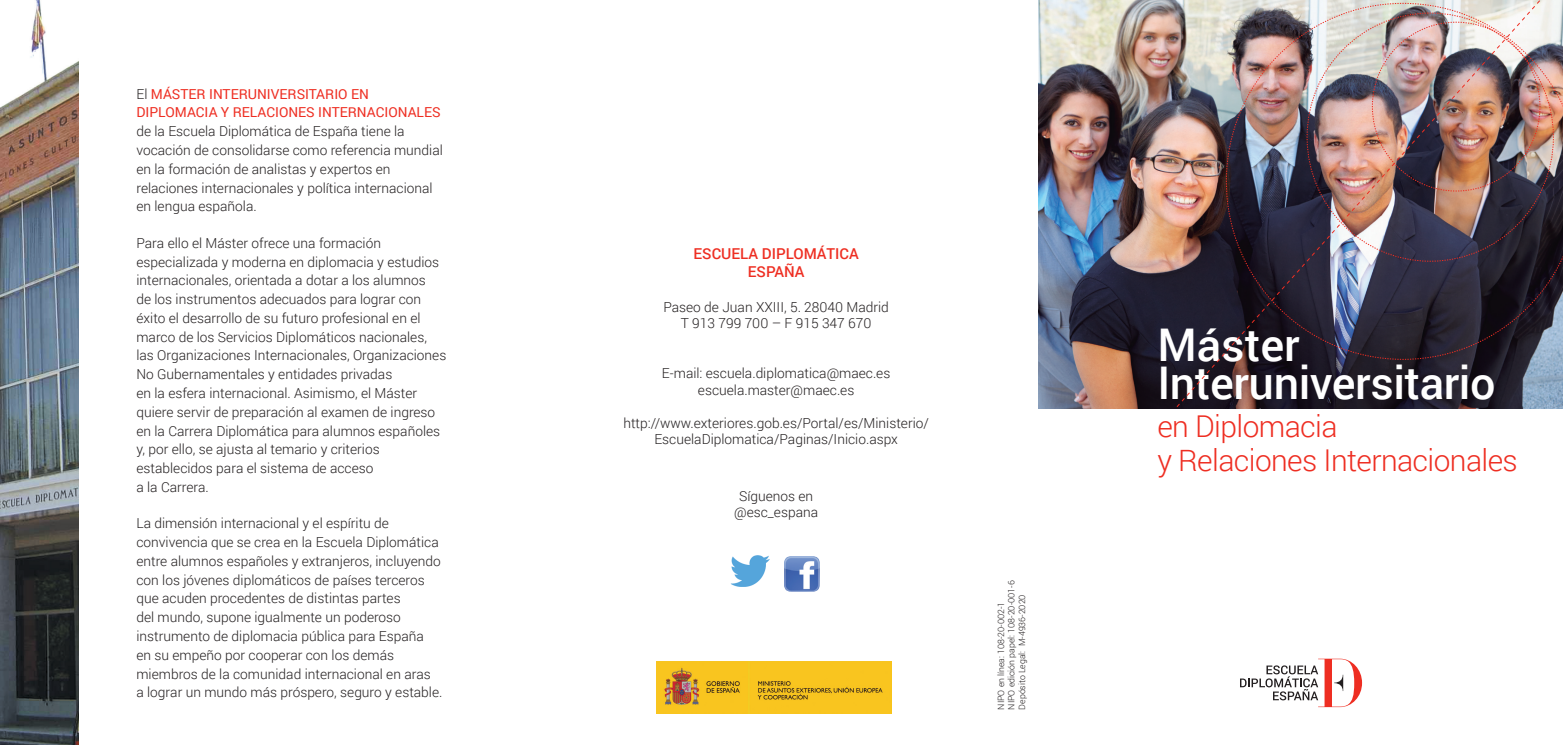
<style>
.page{position:relative;width:1563px;height:745px;background:#fff}
.page>*{position:absolute;margin:0;border:0;box-sizing:border-box;transform-origin:0 0}
.t1{font:500 45px "Roboto";letter-spacing:-.01em;color:#fff}
.t2{font:300 30px/33.8px "Roboto";letter-spacing:-.02em;color:#ee2e22}
.t3{font:500 15px/18px "Roboto";color:#ee2e22;text-align:center}
.t4{font:300 13.75px/18.8px "Roboto";color:#231f20}
.t5{font:300 8.75px "Roboto";color:#231f20}
.s1{font-weight:400;color:#ee2e22}
</style>
<div class="page">
<img style="left:657px;top:661px;width:234px;height:52px">
<img style="left:731px;top:555px;width:39px;height:31px">
<img style="left:784px;top:556px;width:36px;height:35px">
<img style="left:0;top:0;width:79px;height:744px">
<img style="left:1038px;top:0;width:525px;height:408px">
<svg style="left:1240px;top:658px;width:122px;height:48px"></svg>
<img style="left:1176px;top:0;width:387px;height:407px">
<p class="t4" style="left:136px;top:84px;width:308px">El <span class="s1">MÁSTER INTERUNIVERSITARIO EN DIPLOMACIA Y RELACIONES INTERNACIONALES </span>de la Escuela Diplomática de España tiene la vocación de consolidarse como referencia mundial en la formación de analistas y expertos en relaciones internacionales y política internacional en lengua española.</p>
<p class="t4" style="left:136px;top:233px;width:311px">Para ello el Máster ofrece una formación especializada y moderna en diplomacia y estudios internacionales, orientada a dotar a los alumnos<br>de los instrumentos adecuados para lograr con éxito el desarrollo de su futuro profesional en el marco de los Servicios Diplomáticos nacionales, las Organizaciones Internacionales, Organizaciones No Gubernamentales y entidades privadas<br>en la esfera internacional. Asimismo, el Máster quiere servir de preparación al examen de ingreso en la Carrera Diplomática para alumnos españoles y, por ello, se ajusta al temario y criterios establecidos para el sistema de acceso<br>a la Carrera.</p>
<p class="t4" style="left:136px;top:513px;width:307px">La dimensión internacional y el espíritu de convivencia que se crea en la Escuela Diplomática entre alumnos españoles y extranjeros, incluyendo con los jóvenes diplomáticos de países terceros que acuden procedentes de distintas partes<br>del mundo, supone igualmente un poderoso instrumento de diplomacia pública para España<br>en su empeño por cooperar con los demás miembros de la comunidad internacional en aras<br>a lograr un mundo más próspero, seguro y estable.</p>
<p class="t3" style="left:693px;top:244px;width:167px">ESCUELA DIPLOMÁTICA<br>ESPAÑA</p>
<p class="t4" style="left:663px;top:297px;width:227px">Paseo de Juan XXIII, 5. 28040 Madrid</p>
<p class="t4" style="left:681px;top:313px;width:192px">T 913 799 700 – F 915 347 670</p>
<p class="t4" style="left:662px;top:363px;width:230px">E-mail: escuela.diplomatica@maec.es</p>
<p class="t4" style="left:698px;top:379px;width:158px">escuela.master@maec.es</p>
<p class="t4" style="left:623px;top:412px;width:307px">http://www.exteriores.gob.es/Portal/es/Ministerio/</p>
<p class="t4" style="left:654px;top:429px;width:245px">EscuelaDiplomatica/Paginas/Inicio.aspx</p>
<p class="t4" style="left:739px;top:486px;width:76px">Síguenos en</p>
<p class="t4" style="left:734px;top:502px;width:85px">@esc_espana</p>
<p class="t5" style="left:1005px;top:709px;width:130px;rotate:-90deg">NIPO edición papel: 108-20-001-6</p>
<p class="t5" style="left:1016px;top:709px;width:116px;rotate:-90deg">Depósito Legal: M-4936-2020</p>
<p class="t5" style="left:995px;top:709px;width:109px;rotate:-90deg">NIPO en línea: 108-20-002-1</p>
<p class="t1" style="left:1157px;top:313px;width:144px">Máster</p>
<p class="t1" style="left:1157px;top:351px;width:340px">Interuniversitario</p>
<p class="t2" style="left:1157px;top:408px;width:362px">en Diplomacia<br>y Relaciones Internacionales</p>
</div>
